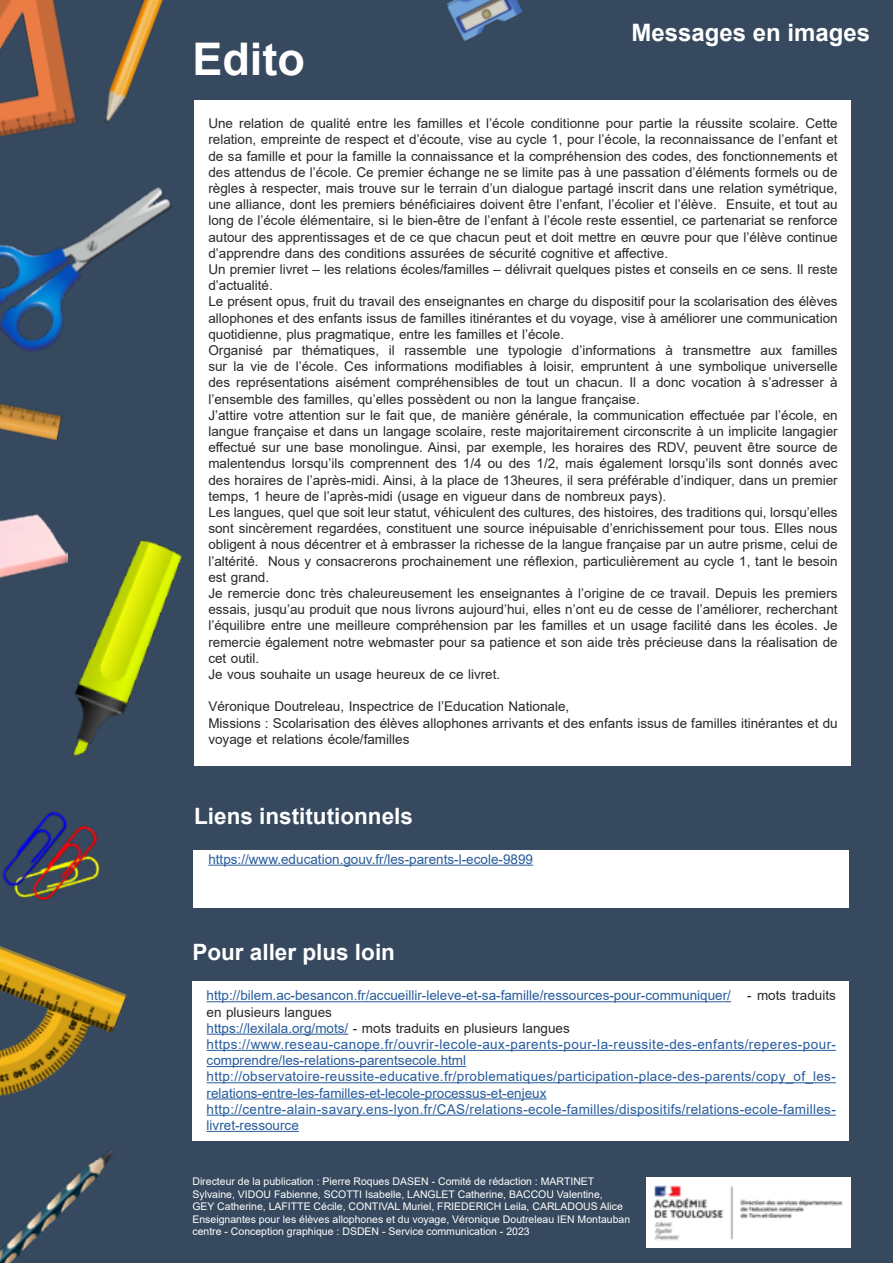
<style>
.page{position:relative;width:893px;height:1263px;background:#36495e}
.page>*{position:absolute;margin:0;border:0;box-sizing:border-box;transform-origin:0 0}
.t1{font:700 45px "Arial";color:#fff}
.t2{font:700 24px "Arial";color:#fff}
.t3{font:700 22.5px "Arial";color:#fff}
.t4{font:13.5px/16.2px "Arial";color:#282827;text-align:justify}
.t5{font:13.5px/16.2px "Arial";letter-spacing:.02em;color:#275b9b}
.t6{font:13.5px/16.2px "Arial";color:#275b9b}
.t7{font:10.5px/12.6px "Arial";color:#fff}
.s1{color:#282827}
.s2{color:#275b9b}
</style>
<div class="page">
<div style="left:193px;top:850px;width:655px;height:58px;background:#fff"></div>
<div style="left:194px;top:100px;width:656px;height:665px;background:#fff"></div>
<hr style="left:208px;top:865px;width:325px;height:1px;background:#275b9b">
<img style="left:646px;top:1178px;width:205px;height:69px">
<div style="left:192px;top:981px;width:657px;height:160px;background:#fff"></div>
<hr style="left:207px;top:1001px;width:524px;height:1px;background:#275b9b">
<hr style="left:207px;top:1034px;width:141px;height:1px;background:#275b9b">
<hr style="left:207px;top:1050px;width:629px;height:1px;background:#275b9b">
<hr style="left:207px;top:1066px;width:259px;height:1px;background:#275b9b">
<hr style="left:207px;top:1082px;width:629px;height:1px;background:#275b9b">
<hr style="left:207px;top:1098px;width:339px;height:1px;background:#275b9b">
<hr style="left:207px;top:1115px;width:629px;height:1px;background:#275b9b">
<hr style="left:207px;top:1131px;width:92px;height:1px;background:#275b9b">
<img style="left:73px;top:540px;width:109px;height:216px">
<img style="left:0;top:0;width:28px;height:50px">
<img style="left:0;top:946px;width:127px;height:150px">
<img style="left:447px;top:0;width:76px;height:41px">
<img style="left:0;top:514px;width:68px;height:64px">
<img style="left:0;top:403px;width:62px;height:38px">
<img style="left:28px;top:0;width:135px;height:95px">
<img style="left:0;top:1150px;width:114px;height:113px">
<img style="left:2px;top:811px;width:98px;height:90px">
<img style="left:0;top:95px;width:172px;height:257px">
<p class="t1" style="left:192px;top:28px;width:114px">Edito</p>
<p class="t2" style="left:631px;top:16px;width:240px">Messages en images</p>
<p class="t4" style="left:208px;top:115px;width:631px">Une relation de qualité entre les familles et l’école conditionne pour partie la réussite scolaire. Cette relation, empreinte de respect et d’écoute, vise au cycle 1, pour l’école, la reconnaissance de l’enfant et de sa famille et pour la famille la connaissance et la compréhension des codes, des fonctionnements et des attendus de l’école. Ce premier échange ne se limite pas à une passation d’éléments formels ou de règles à respecter, mais trouve sur le terrain d’un dialogue partagé inscrit dans une relation symétrique, une alliance, dont les premiers bénéficiaires doivent être l’enfant, l’écolier et l’élève. Ensuite, et tout au long de l’école élémentaire, si le bien-être de l’enfant à l’école reste essentiel, ce partenariat se renforce autour des apprentissages et de ce que chacun peut et doit mettre en œuvre pour que l’élève continue d’apprendre dans des conditions assurées de sécurité cognitive et affective.</p>
<p class="t4" style="left:208px;top:261px;width:631px">Un premier livret – les relations écoles/familles – délivrait quelques pistes et conseils en ce sens. Il reste d’actualité.</p>
<p class="t4" style="left:208px;top:293px;width:631px">Le présent opus, fruit du travail des enseignantes en charge du dispositif pour la scolarisation des élèves allophones et des enfants issus de familles itinérantes et du voyage, vise à améliorer une communication quotidienne, plus pragmatique, entre les familles et l’école.</p>
<p class="t4" style="left:208px;top:342px;width:631px">Organisé par thématiques, il rassemble une typologie d’informations à transmettre aux familles sur la vie de l’école. Ces informations modifiables à loisir, empruntent à une symbolique universelle des représentations aisément compréhensibles de tout un chacun. Il a donc vocation à s’adresser à l’ensemble des familles, qu’elles possèdent ou non la langue française.</p>
<p class="t4" style="left:208px;top:407px;width:631px">J’attire votre attention sur le fait que, de manière générale, la communication effectuée par l’école, en langue française et dans un langage scolaire, reste majoritairement circonscrite à un implicite langagier effectué sur une base monolingue. Ainsi, par exemple, les horaires des RDV, peuvent être source de malentendus lorsqu’ils comprennent des 1/4 ou des 1/2, mais également lorsqu’ils sont donnés avec des horaires de l’après-midi. Ainsi, à la place de 13heures, il sera préférable d’indiquer, dans un premier temps, 1 heure de l’après-midi (usage en vigueur dans de nombreux pays).</p>
<p class="t4" style="left:208px;top:504px;width:631px">Les langues, quel que soit leur statut, véhiculent des cultures, des histoires, des traditions qui, lorsqu’elles sont sincèrement regardées, constituent une source inépuisable d’enrichissement pour tous. Elles nous obligent à nous décentrer et à embrasser la richesse de la langue française par un autre prisme, celui de l’altérité. Nous y consacrerons prochainement une réflexion, particulièrement au cycle 1, tant le besoin est grand.</p>
<p class="t4" style="left:208px;top:585px;width:631px">Je remercie donc très chaleureusement les enseignantes à l’origine de ce travail. Depuis les premiers essais, jusqu’au produit que nous livrons aujourd’hui, elles n’ont eu de cesse de l’améliorer, recherchant l’équilibre entre une meilleure compréhension par les familles et un usage facilité dans les écoles. Je remercie également notre webmaster pour sa patience et son aide très précieuse dans la réalisation de cet outil.</p>
<p class="t4" style="left:208px;top:666px;width:293px">Je vous souhaite un usage heureux de ce livret.</p>
<p class="t4" style="left:208px;top:698px;width:362px">Véronique Doutreleau, Inspectrice de l’Education Nationale,</p>
<p class="t4" style="left:208px;top:715px;width:631px">Missions : Scolarisation des élèves allophones arrivants et des enfants issus de familles itinérantes et du voyage et relations école/familles</p>
<p class="t3" style="left:194px;top:800px;width:220px">Liens institutionnels</p>
<p class="t6" style="left:208px;top:851px;width:326px">https://www.education.gouv.fr/les-parents-l-ecole-9899</p>
<p class="t3" style="left:192px;top:937px;width:204px">Pour aller plus loin</p>
<p class="t6" style="left:207px;top:987px;width:631px">http://bilem.ac-besancon.fr/accueillir-leleve-et-sa-famille/ressources-pour-communiquer/ <span class="s1">- mots traduits en plusieurs langues</span></p>
<p class="t4" style="left:207px;top:1020px;width:365px"><span class="s2">https://lexilala.org/mots/</span> - mots traduits en plusieurs langues</p>
<p class="t5" style="left:207px;top:1036px;width:631px">https://www.reseau-canope.fr/ouvrir-lecole-aux-parents-pour-la-reussite-des-enfants/reperes-pour&shy;comprendre/les-relations-parentsecole.html</p>
<p class="t5" style="left:207px;top:1068px;width:631px">http://observatoire-reussite-educative.fr/problematiques/participation-place-des-parents/copy_of_les&shy;relations-entre-les-familles-et-lecole-processus-et-enjeux</p>
<p class="t5" style="left:207px;top:1101px;width:631px">http://centre-alain-savary.ens-lyon.fr/CAS/relations-ecole-familles/dispositifs/relations-ecole-familles&shy;livret-ressource</p>
<p class="t7" style="left:192px;top:1175px;width:439px">Directeur de la publication : Pierre Roques DASEN - Comité de rédaction : MARTINET Sylvaine, VIDOU Fabienne, SCOTTI Isabelle, LANGLET Catherine, BACCOU Valentine,<br>GEY Catherine, LAFITTE Cécile, CONTIVAL Muriel, FRIEDERICH Leila, CARLADOUS Alice Enseignantes pour les élèves allophones et du voyage, Véronique Doutreleau IEN Montauban centre - Conception graphique : DSDEN - Service communication - 2023</p>
</div>
